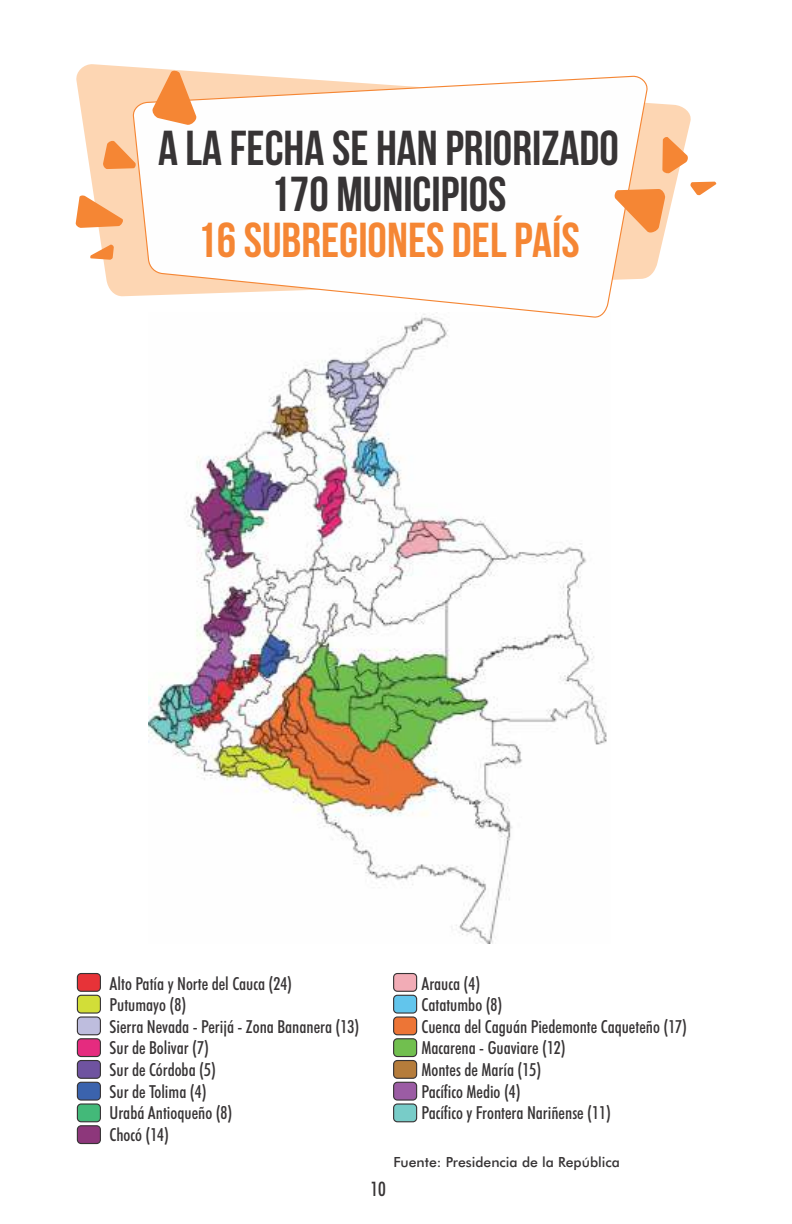
<style>
.page{position:relative;width:792px;height:1224px;background:#fff}
.page>*{position:absolute;margin:0;border:0;box-sizing:border-box;transform-origin:0 0}
.t1{font:49px/46.2px "Bebas Neue";color:#373435;text-align:center}
.t2{font:49px "Bebas Neue";color:#f58634}
.t3{font:500 condensed 20px "Futura BT";color:#373435}
.t4{font:500 condensed 18px/21.6px "Futura BT";color:#373435}
.t5{font:500 14px "Futura BT";color:#373435}
</style>
<div class="page">
<img style="left:149px;top:319px;width:458px;height:625px">
<svg style="left:76px;top:64px;width:615px;height:233px"></svg>
<svg style="left:133px;top:75px;width:517px;height:244px"></svg>
<svg style="left:613px;top:189px;width:53px;height:45px;background:#f8ab70"></svg>
<svg style="left:662px;top:136px;width:27px;height:38px"></svg>
<svg style="left:690px;top:182px;width:27px;height:13px"></svg>
<svg style="left:75px;top:195px;width:50px;height:33px;background:#f8aa6f"></svg>
<svg style="left:90px;top:244px;width:24px;height:16px"></svg>
<svg style="left:103px;top:140px;width:33px;height:29px"></svg>
<svg style="left:151px;top:70px;width:47px;height:56px;background:#f8af78"></svg>
<div style="left:77px;top:973px;width:24px;height:19px;background:#e73338;border:1px solid #373435;border-radius:4px"></div>
<div style="left:77px;top:995px;width:24px;height:19px;background:#d2de38;border:1px solid #373435;border-radius:4px"></div>
<div style="left:77px;top:1016px;width:24px;height:19px;background:#bebdde;border:1px solid #373435;border-radius:4px"></div>
<div style="left:77px;top:1038px;width:24px;height:19px;background:#e52b7f;border:1px solid #373435;border-radius:4px"></div>
<div style="left:77px;top:1060px;width:24px;height:19px;background:#6f53a0;border:1px solid #373435;border-radius:4px"></div>
<div style="left:77px;top:1082px;width:24px;height:19px;background:#3b63ad;border:1px solid #373435;border-radius:4px"></div>
<div style="left:77px;top:1103px;width:24px;height:19px;background:#43b979;border:1px solid #373435;border-radius:4px"></div>
<div style="left:77px;top:1125px;width:24px;height:19px;background:#8d377b;border:1px solid #373435;border-radius:4px"></div>
<div style="left:393px;top:973px;width:24px;height:19px;background:#f2acb6;border:1px solid #373435;border-radius:4px"></div>
<div style="left:393px;top:995px;width:24px;height:19px;background:#62c5ec;border:1px solid #373435;border-radius:4px"></div>
<div style="left:393px;top:1016px;width:24px;height:19px;background:#ed7536;border:1px solid #373435;border-radius:4px"></div>
<div style="left:393px;top:1038px;width:24px;height:19px;background:#71bf4f;border:1px solid #373435;border-radius:4px"></div>
<div style="left:393px;top:1060px;width:24px;height:19px;background:#b57c3b;border:1px solid #373435;border-radius:4px"></div>
<div style="left:393px;top:1082px;width:24px;height:19px;background:#9b5ca4;border:1px solid #373435;border-radius:4px"></div>
<div style="left:393px;top:1103px;width:24px;height:19px;background:#78ccc8;border:1px solid #373435;border-radius:4px"></div>
<h1 class="t1" style="left:158px;top:127px;width:462px">A LA FECHA SE HAN PRIORIZADO<br>170 MUNICIPIOS</h1>
<h1 class="t2" style="left:197px;top:217px;width:384px">16 SUBREGIONES DEL PAÍS</h1>
<p class="t4" style="left:110px;top:974px;width:251px">Alto Patía y Norte del Cauca (24)<br>Putumayo (8)<br>Sierra Nevada - Perijá - Zona Bananera (13)<br>Sur de Bolivar (7)<br>Sur de Córdoba (5)<br>Sur de Tolima (4)<br>Urabá Antioqueño (8)<br>Chocó (14)</p>
<p class="t4" style="left:421px;top:974px;width:267px">Arauca (4)<br>Catatumbo (8)<br>Cuenca del Caguán Piedemonte Caqueteño (17)<br>Macarena - Guaviare (12)<br>Montes de María (15)<br>Pacífico Medio (4)<br>Pacífico y Frontera Nariñense (11)</p>
<p class="t3" style="left:371px;top:1181px;width:17px">10</p>
<p class="t5" style="left:393px;top:1157px;width:228px">Fuente: Presidencia de la República</p>
</div>
